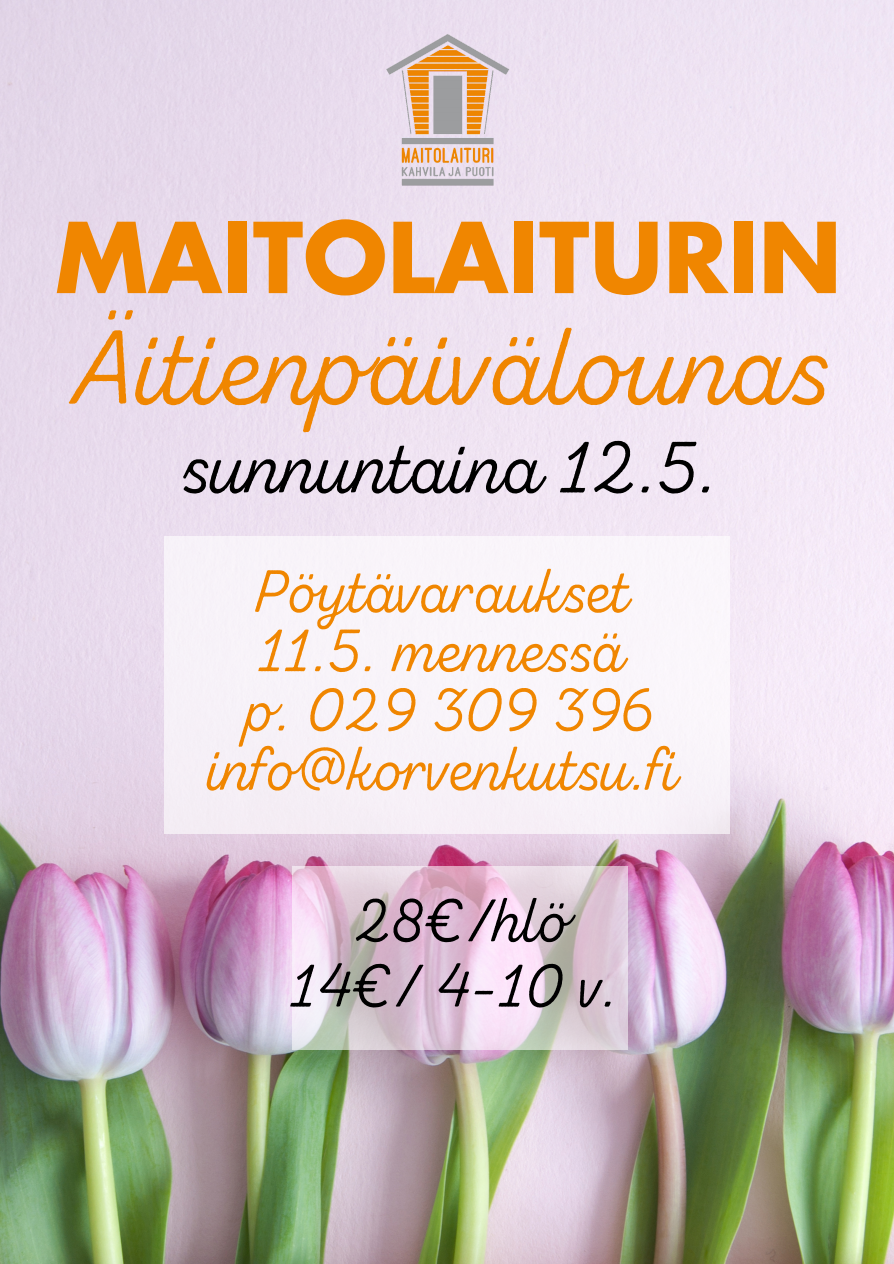
<style>
.page{position:relative;width:894px;height:1264px;background:#fff}
.page>*{position:absolute;margin:0;border:0;box-sizing:border-box;transform-origin:0 0}
.t1{font:104.4px "Zing Script Rust R Base";color:#f08600}
.t2{font:700 94.65px "Futura";color:#f08600}
.t3{font:72.15px "Zing Script Rust R Base";color:#000}
.t4{font:59.7px "Zing Script Rust R Base";color:#000}
.t5{font:59.4px "Zing Script Rust R Base";color:#f08600}
</style>
<div class="page">
<img style="left:0;top:0;width:893px;height:1263px">
<img style="left:367px;top:30px;width:159px;height:160px">
<div style="left:164px;top:536px;width:565px;height:298px;background:#f8f4f9"></div>
<svg style="left:292px;top:866px;width:336px;height:183px;background:#ddc8d6"></svg>
<p class="t2" style="left:55px;top:214px;width:788px">MAITOLAITURIN</p>
<h1 class="t1" style="left:72px;top:324px;width:756px">Äitienpäivälounas</h1>
<h2 class="t3" style="left:179px;top:437px;width:538px">sunnuntaina 12.5.</h2>
<p class="t5" style="left:253px;top:566px;width:376px">Pöytävaraukset</p>
<p class="t5" style="left:257px;top:625px;width:367px">11.5. mennessä</p>
<p class="t5" style="left:244px;top:685px;width:409px">p. 029 309 396</p>
<p class="t5" style="left:205px;top:744px;width:472px">info@korvenkutsu.fi</p>
<p class="t4" style="left:353px;top:895px;width:215px">28€/hlö</p>
<p class="t4" style="left:289px;top:960px;width:328px">14€/ 4-10 v.</p>
</div>
